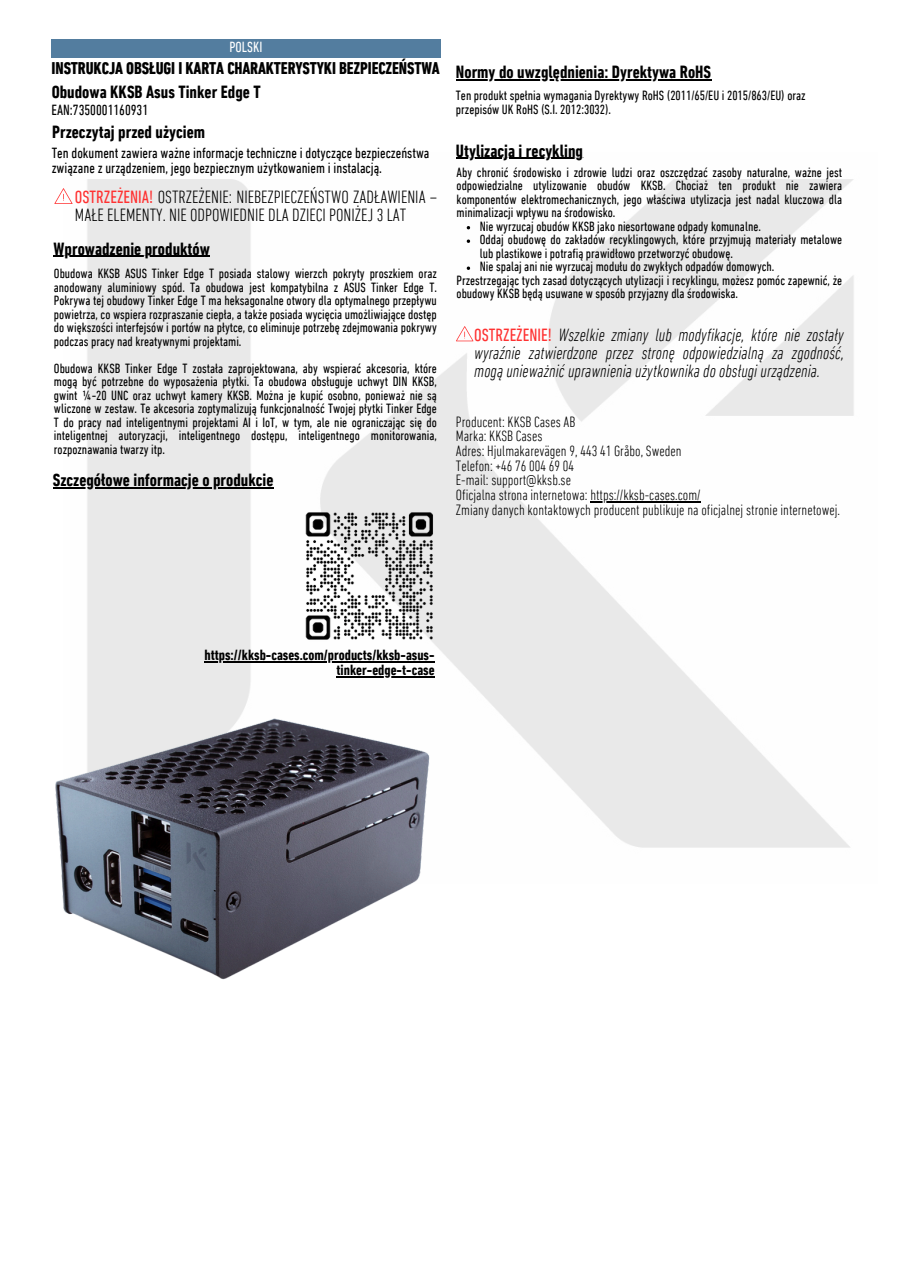
<style>
.page{position:relative;width:897px;height:1264px;background:#fff}
.page>*{position:absolute;margin:0;border:0;box-sizing:border-box;transform-origin:0 0}
.t1{font:italic 300 condensed 18px/18px "DIN Next LT Pro";color:#000;text-align:justify}
.t2{font:700 condensed 18px "DIN Next LT Pro";color:#000}
.t3{font:300 condensed 18px/18px "DIN Next LT Pro";color:#000}
.t4{font:700 condensed 17.25px "DIN Next LT Pro";color:#000}
.t5{font:300 condensed 15.15px "DIN Next LT Pro";color:#000}
.t6{font:condensed 15px/14.7px "DIN Next LT Pro";color:#000}
.t7{font:700 condensed 15px "DIN Next LT Pro";color:#000}
.t8{font:condensed 15px "DIN Next LT Pro";color:#fff}
.t9{font:condensed 13.65px/13.5px "DIN Next LT Pro";color:#000;text-align:justify}
.s1{font-weight:400;color:#ff3131}
.s2{font-weight:400;font-style:normal;color:#ff3131}
</style>
<div class="page">
<div style="left:52px;top:39px;width:389px;height:18px;background:#537d9f"></div>
<img style="left:63px;top:157px;width:791px;height:691px">
<img style="left:305px;top:510px;width:129px;height:131px">
<img style="left:55px;top:709px;width:379px;height:271px">
<hr style="left:204px;top:661px;width:230px;height:1px;background:#000">
<hr style="left:336px;top:676px;width:98px;height:1px;background:#000">
<svg style="left:456px;top:326px;width:17px;height:15px"></svg>
<hr style="left:456px;top:158px;width:127px;height:1px;background:#000">
<svg style="left:467px;top:239px;width:3px;height:4px"></svg>
<svg style="left:467px;top:266px;width:3px;height:4px"></svg>
<hr style="left:590px;top:501px;width:110px;height:1px;background:#000">
<hr style="left:456px;top:80px;width:255px;height:1px;background:#000">
<svg style="left:54px;top:188px;width:18px;height:16px"></svg>
<hr style="left:54px;top:256px;width:156px;height:1px;background:#000">
<hr style="left:53px;top:487px;width:220px;height:1px;background:#000">
<p class="t8" style="left:229px;top:41px;width:34px">POLSKI</p>
<p class="t4" style="left:52px;top:61px;width:389px">INSTRUKCJA OBSŁUGI I KARTA CHARAKTERYSTYKI BEZPIECZEŃSTWA</p>
<p class="t2" style="left:52px;top:84px;width:210px">Obudowa KKSB Asus Tinker Edge T</p>
<h3 class="t6" style="left:52px;top:104px;width:98px">EAN:7350001160931</h3>
<p class="t2" style="left:52px;top:125px;width:154px">Przeczytaj przed użyciem</p>
<p class="t6" style="left:52px;top:147px;width:379px">Ten dokument zawiera ważne informacje techniczne i dotyczące bezpieczeństwa związane z urządzeniem, jego bezpiecznym użytkowaniem i instalacją.</p>
<p class="t3" style="left:75px;top:190px;width:363px"><span class="s1">OSTRZEŻENIA!</span> OSTRZEŻENIE: NIEBEZPIECZEŃSTWO ZADŁAWIENIA –<br>MAŁE ELEMENTY. NIE ODPOWIEDNIE DLA DZIECI PONIŻEJ 3 LAT</p>
<h2 class="t2" style="left:54px;top:241px;width:158px">Wprowadzenie produktów</h2>
<h5 class="t9" style="left:54px;top:268px;width:384px">Obudowa KKSB ASUS Tinker Edge T posiada stalowy wierzch pokryty proszkiem oraz anodowany aluminiowy spód. Ta obudowa jest kompatybilna z ASUS Tinker Edge T.<br>Pokrywa tej obudowy Tinker Edge T ma heksagonalne otwory dla optymalnego przepływu powietrza, co wspiera rozpraszanie ciepła, a także posiada wycięcia umożliwiające dostęp do większości interfejsów i portów na płytce, co eliminuje potrzebę zdejmowania pokrywy podczas pracy nad kreatywnymi projektami.</h5>
<h3 class="t9" style="left:54px;top:363px;width:384px">Obudowa KKSB Tinker Edge T została zaprojektowana, aby wspierać akcesoria, które mogą być potrzebne do wyposażenia płytki. Ta obudowa obsługuje uchwyt DIN KKSB, gwint ¼-20 UNC oraz uchwyt kamery KKSB. Można je kupić osobno, ponieważ nie są wliczone w zestaw. Te akcesoria zoptymalizują funkcjonalność Twojej płytki Tinker Edge T do pracy nad inteligentnymi projektami AI i IoT, w tym, ale nie ograniczając się do inteligentnej autoryzacji, inteligentnego dostępu, inteligentnego monitorowania, rozpoznawania twarzy itp.</h3>
<h3 class="t2" style="left:53px;top:473px;width:222px">Szczegółowe informacje o produkcie</h3>
<p class="t2" style="left:456px;top:65px;width:257px">Normy do uwzględnienia: Dyrektywa RoHS</p>
<p class="t9" style="left:456px;top:90px;width:351px">Ten produkt spełnia wymagania Dyrektywy RoHS (2011/65/EU i 2015/863/EU) oraz przepisów UK RoHS (S.I. 2012:3032).</p>
<p class="t2" style="left:456px;top:143px;width:129px">Utylizacja i recykling</p>
<p class="t9" style="left:456px;top:166px;width:387px">Aby chronić środowisko i zdrowie ludzi oraz oszczędzać zasoby naturalne, ważne jest odpowiedzialne utylizowanie obudów KKSB. Chociaż ten produkt nie zawiera komponentów elektromechanicznych, jego właściwa utylizacja jest nadal kluczowa dla minimalizacji wpływu na środowisko.</p>
<p class="t9" style="left:480px;top:220px;width:282px">Nie wyrzucaj obudów KKSB jako niesortowane odpady komunalne.</p>
<p class="t9" style="left:480px;top:234px;width:364px">Oddaj obudowę do zakładów recyklingowych, które przyjmują materiały metalowe lub plastikowe i potrafią prawidłowo przetworzyć obudowę.</p>
<p class="t9" style="left:480px;top:261px;width:296px">Nie spalaj ani nie wyrzucaj modułu do zwykłych odpadów domowych.</p>
<p class="t9" style="left:456px;top:274px;width:387px">Przestrzegając tych zasad dotyczących utylizacji i recyklingu, możesz pomóc zapewnić, że obudowy KKSB będą usuwane w sposób przyjazny dla środowiska.</p>
<h3 class="t1" style="left:474px;top:328px;width:371px"><span class="s2">OSTRZEŻENIE!</span> Wszelkie zmiany lub modyfikacje, które nie zostały wyraźnie zatwierdzone przez stronę odpowiedzialną za zgodność, mogą unieważnić uprawnienia użytkownika do obsługi urządzenia.</h3>
<p class="t5" style="left:456px;top:415px;width:121px">Producent: KKSB Cases AB</p>
<p class="t5" style="left:456px;top:430px;width:88px">Marka: KKSB Cases</p>
<h6 class="t5" style="left:456px;top:444px;width:227px">Adres: Hjulmakarevägen 9, 443 41 Gråbo, Sweden</h6>
<p class="t5" style="left:456px;top:459px;width:120px">Telefon: +46 76 004 69 04</p>
<h4 class="t5" style="left:456px;top:474px;width:117px">E-mail: support@kksb.se</h4>
<p class="t5" style="left:456px;top:488px;width:246px">Oficjalna strona internetowa: https://kksb-cases.com/</p>
<p class="t5" style="left:456px;top:503px;width:386px">Zmiany danych kontaktowych producent publikuje na oficjalnej stronie internetowej.</p>
<h1 class="t7" style="left:204px;top:649px;width:232px">https://kksb-cases.com/products/kksb-asus-</h1>
<h3 class="t7" style="left:336px;top:663px;width:100px">tinker-edge-t-case</h3>
</div>
